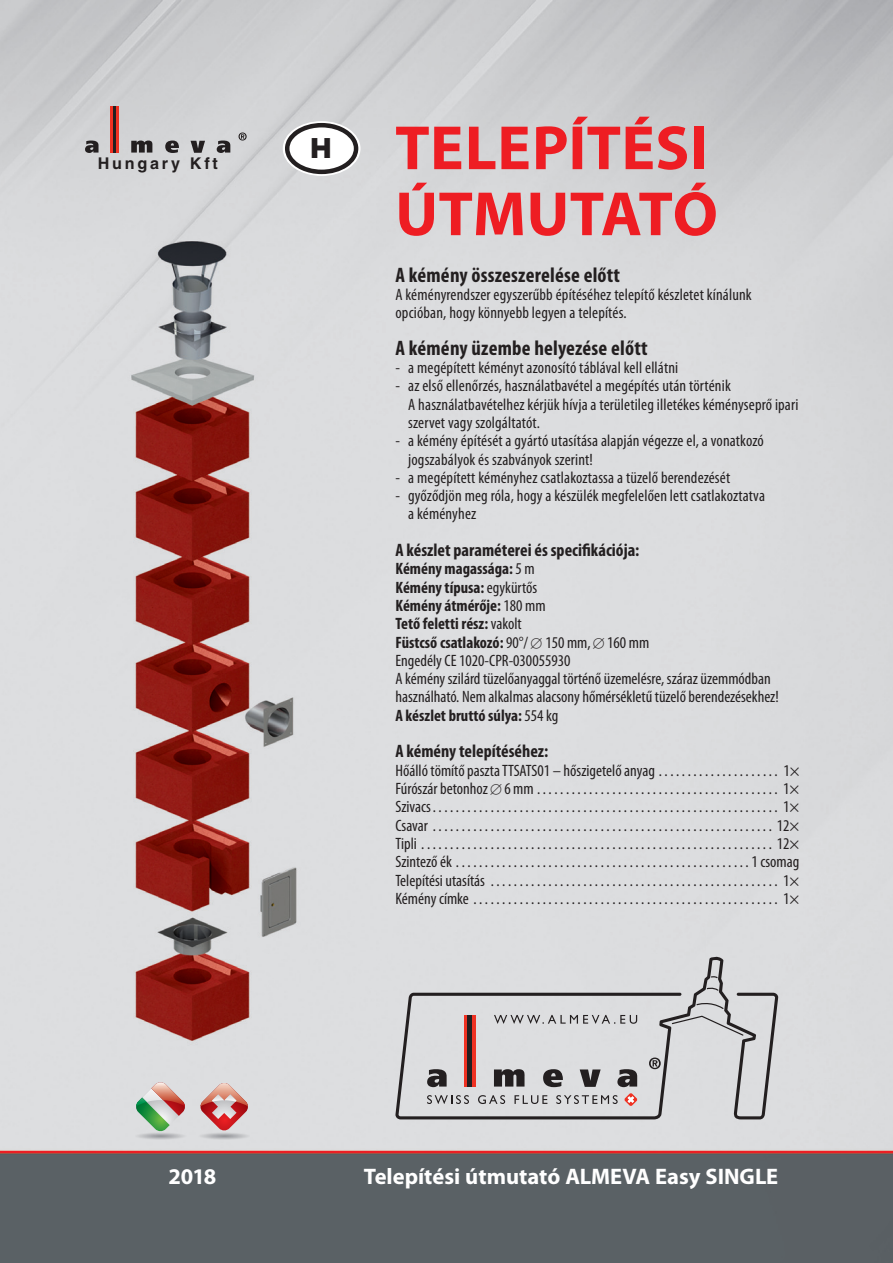
<style>
.page{position:relative;width:893px;height:1263px;background:#fff}
.page>*{position:absolute;margin:0;border:0;box-sizing:border-box;transform-origin:0 0}
.t1{font:700 63px/66px "Myriad Pro";letter-spacing:.005em;color:#ee1d23}
.t2{font:900 28.5px "Gotham";color:#231f20}
.t3{font:700 22.5px "Myriad Pro";color:#fff}
.t4{font:700 condensed 21px "Myriad Pro";letter-spacing:.01em;color:#231f20}
.t5{font:700 condensed 18px "Myriad Pro";color:#231f20}
.t6{font:condensed 16.5px/18.3px "Myriad Pro";letter-spacing:.01em;color:#231f20}
.t7{font:700 16.2px "Helvetica";letter-spacing:.17em;color:#231f20}
.s1{font-weight:700}
</style>
<div class="page">
<img style="left:0;top:0;width:893px;height:1263px">
<svg style="left:395px;top:957px;width:383px;height:162px;background:#d0d0d2"></svg>
<svg style="left:494px;top:1015px;width:143px;height:9px"></svg>
<svg style="left:427px;top:1069px;width:20px;height:18px"></svg>
<svg style="left:494px;top:1069px;width:31px;height:17px"></svg>
<svg style="left:543px;top:1069px;width:20px;height:18px"></svg>
<svg style="left:580px;top:1069px;width:21px;height:18px"></svg>
<svg style="left:617px;top:1069px;width:20px;height:18px"></svg>
<svg style="left:649px;top:1057px;width:12px;height:12px"></svg>
<svg style="left:464px;top:1015px;width:4px;height:72px"></svg>
<hr style="left:472px;top:1015px;width:4px;height:72px;background:#ef3122">
<hr style="left:468px;top:1015px;width:4px;height:72px;background:#231f20">
<svg style="left:427px;top:1095px;width:42px;height:9px"></svg>
<svg style="left:478px;top:1095px;width:27px;height:9px"></svg>
<svg style="left:514px;top:1095px;width:33px;height:9px"></svg>
<svg style="left:556px;top:1095px;width:62px;height:9px"></svg>
<svg style="left:624px;top:1093px;width:13px;height:13px"></svg>
<img style="left:199px;top:1132px;width:51px;height:8px">
<img style="left:135px;top:1132px;width:51px;height:8px">
<svg style="left:283px;top:121px;width:77px;height:55px"></svg>
<svg style="left:200px;top:1082px;width:49px;height:49px;background:#d49c9b"></svg>
<svg style="left:85px;top:140px;width:14px;height:13px"></svg>
<svg style="left:131px;top:140px;width:22px;height:13px"></svg>
<svg style="left:165px;top:140px;width:14px;height:13px"></svg>
<svg style="left:191px;top:141px;width:14px;height:12px"></svg>
<svg style="left:217px;top:140px;width:13px;height:13px"></svg>
<svg style="left:239px;top:132px;width:8px;height:9px"></svg>
<hr style="left:110px;top:106px;width:3px;height:47px;background:#ef3122">
<hr style="left:116px;top:106px;width:3px;height:47px;background:#ef3122">
<hr style="left:113px;top:106px;width:3px;height:47px;background:#231f20">
<svg style="left:136px;top:1082px;width:49px;height:49px;background:#b6b6a2"></svg>
<p class="t7" style="left:98px;top:157px;width:122px">Hungary Kft</p>
<h2 class="t2" style="left:310px;top:136px;width:23px">H</h2>
<h1 class="t1" style="left:395px;top:121px;width:324px">TELEPÍTÉSI<br>ÚTMUTATÓ</h1>
<p class="t4" style="left:395px;top:267px;width:226px">A kémény összeszerelése előtt</p>
<p class="t6" style="left:395px;top:287px;width:358px">A kéményrendszer egyszerűbb építéséhez telepítő készletet kínálunk opcióban, hogy könnyebb legyen a telepítés.</p>
<p class="t4" style="left:395px;top:340px;width:254px">A kémény üzembe helyezése előtt</p>
<p class="t6" style="left:395px;top:360px;width:284px">- a megépített kéményt azonosító táblával kell ellátni</p>
<p class="t6" style="left:408px;top:378px;width:392px;text-indent:-13px">- az első ellenőrzés, használatbavétel a megépítés után történik<br>A használatbavételhez kérjük hívja a területileg illetékes kéményseprő ipari szervet vagy szolgáltatót.</p>
<p class="t6" style="left:408px;top:433px;width:357px;text-indent:-13px">- a kémény építését a gyártó utasítása alapján végezze el, a vonatkozó jogszabályok és szabványok szerint!</p>
<p class="t6" style="left:395px;top:470px;width:336px">- a megépített kéményhez csatlakoztassa a tüzelő berendezését</p>
<p class="t6" style="left:408px;top:488px;width:358px;text-indent:-13px">- győződjön meg róla, hogy a készülék megfelelően lett csatlakoztatva a kéményhez</p>
<p class="t5" style="left:395px;top:543px;width:246px">A készlet paraméterei és specifikációja:</p>
<p class="t6" style="left:395px;top:561px;width:385px"><span class="s1">Kémény magassága:</span> 5 m<br><span class="s1">Kémény típusa:</span> egykürtős<br><span class="s1">Kémény átmérője:</span> 180 mm<br><span class="s1">Tető feletti rész:</span> vakolt<br><span class="s1">Füstcső csatlakozó:</span> 90°/ ∅ 150 mm, ∅ 160 mm<br>Engedély CE 1020-CPR-030055930<br>A kémény szilárd tüzelőanyaggal történő üzemelésre, száraz üzemmódban használható. Nem alkalmas alacsony hőmérsékletű tüzelő berendezésekhez!<br><span class="s1">A készlet bruttó súlya:</span> 554 kg</p>
<p class="t5" style="left:395px;top:744px;width:154px">A kémény telepítéséhez:</p>
<p class="t6" style="left:395px;top:763px;width:406px;text-align:justify">Hőálló tömítő paszta TTSATS01 – hőszigetelő anyag . . . . . . . . . . . . . . . . . . . . . 1× Fúrószár betonhoz ∅ 6 mm . . . . . . . . . . . . . . . . . . . . . . . . . . . . . . . . . . . . . . . . . . 1× Szivacs . . . . . . . . . . . . . . . . . . . . . . . . . . . . . . . . . . . . . . . . . . . . . . . . . . . . . . . . . . . . 1× Csavar . . . . . . . . . . . . . . . . . . . . . . . . . . . . . . . . . . . . . . . . . . . . . . . . . . . . . . . . . . . 12× Tipli . . . . . . . . . . . . . . . . . . . . . . . . . . . . . . . . . . . . . . . . . . . . . . . . . . . . . . . . . . . . . 12× Szintező ék . . . . . . . . . . . . . . . . . . . . . . . . . . . . . . . . . . . . . . . . . . . . . . . . . . . 1 csomag Telepítési utasítás . . . . . . . . . . . . . . . . . . . . . . . . . . . . . . . . . . . . . . . . . . . . . . . . . . 1× Kémény címke . . . . . . . . . . . . . . . . . . . . . . . . . . . . . . . . . . . . . . . . . . . . . . . . . . . . . 1×</p>
<h3 class="t3" style="left:169px;top:1168px;width:49px">2018</h3>
<h3 class="t3" style="left:364px;top:1168px;width:416px">Telepítési útmutató ALMEVA Easy SINGLE</h3>
</div>
